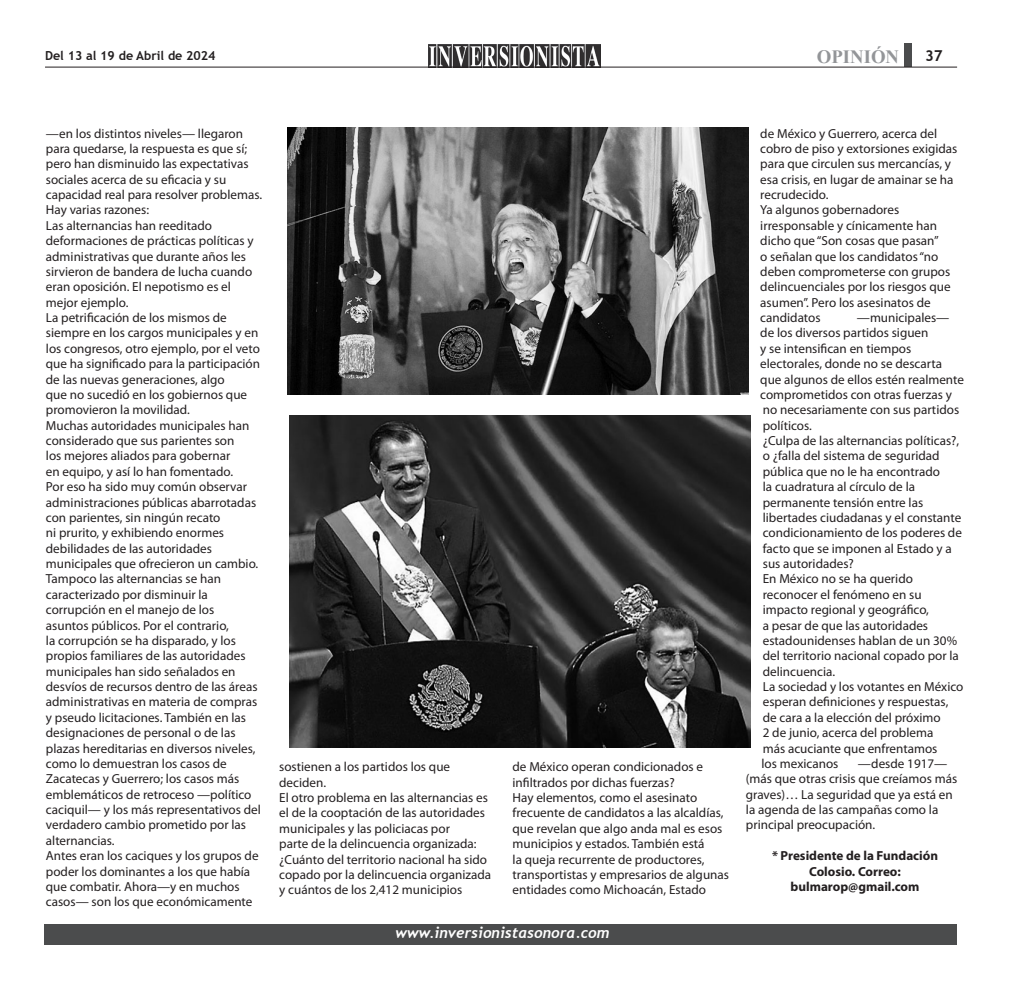
<style>
.page{position:relative;width:1029px;height:990px;background:#fff}
.page>*{position:absolute;margin:0;border:0;box-sizing:border-box;transform-origin:0 0}
.t1{font:700 18.75px "Times New Roman";color:#939598}
.t2{font:italic 700 15px "Trebuchet";color:#fff}
.t3{font:700 15px "Trebuchet MS";color:#231f20}
.t4{font:13.12px/15.4px "Myriad Pro";color:#231f20}
.t5{font:700 13.12px "Myriad Pro";color:#231f20}
.t6{font:700 12.5px "Trebuchet MS";color:#231f20}
</style>
<div class="page">
<div style="left:904px;top:44px;width:7px;height:23px;background:#4b4c4d"></div>
<img style="left:428px;top:44px;width:172px;height:23px">
<hr style="left:45px;top:67px;width:911px;height:1px;background:#231f20">
<div style="left:45px;top:924px;width:911px;height:21px;background:#4b4c4d"></div>
<img style="left:289px;top:415px;width:461px;height:333px">
<img style="left:287px;top:128px;width:461px;height:266px">
<p class="t6" style="left:45px;top:47px;width:172px">Del 13 al 19 de Abril de 2024</p>
<h1 class="t1" style="left:816px;top:43px;width:84px">OPINIÓN</h1>
<p class="t3" style="left:924px;top:46px;width:19px">37</p>
<p class="t4" style="left:46px;top:125px;width:218px">—en los distintos niveles— llegaron para quedarse, la respuesta es que sí; pero han disminuido las expectativas sociales acerca de su eficacia y su capacidad real para resolver problemas.<br>Hay varias razones:</p>
<p class="t4" style="left:46px;top:217px;width:209px">Las alternancias han reeditado deformaciones de prácticas políticas y administrativas que durante años les sirvieron de bandera de lucha cuando eran oposición. El nepotismo es el mejor ejemplo.</p>
<p class="t4" style="left:46px;top:310px;width:216px">La petrificación de los mismos de siempre en los cargos municipales y en los congresos, otro ejemplo, por el veto que ha significado para la participación de las nuevas generaciones, algo<br>que no sucedió en los gobiernos que promovieron la movilidad.</p>
<p class="t4" style="left:46px;top:417px;width:214px">Muchas autoridades municipales han considerado que sus parientes son<br>los mejores aliados para gobernar<br>en equipo, y así lo han fomentado.<br>Por eso ha sido muy común observar administraciones públicas abarrotadas con parientes, sin ningún recato<br>ni prurito, y exhibiendo enormes debilidades de las autoridades municipales que ofrecieron un cambio.</p>
<p class="t4" style="left:46px;top:571px;width:216px">Tampoco las alternancias se han caracterizado por disminuir la corrupción en el manejo de los<br>asuntos públicos. Por el contrario,<br>la corrupción se ha disparado, y los propios familiares de las autoridades municipales han sido señalados en desvíos de recursos dentro de las áreas administrativas en materia de compras y pseudo licitaciones. También en las designaciones de personal o de las plazas hereditarias en diversos niveles, como lo demuestran los casos de Zacatecas y Guerrero; los casos más emblemáticos de retroceso —político caciquil— y los más representativos del verdadero cambio prometido por las alternancias.</p>
<p class="t4" style="left:46px;top:848px;width:214px">Antes eran los caciques y los grupos de poder los dominantes a los que había que combatir. Ahora—y en muchos casos— son los que económicamente</p>
<p class="t4" style="left:279px;top:759px;width:172px">sostienen a los partidos los que deciden.</p>
<p class="t4" style="left:279px;top:790px;width:213px">El otro problema en las alternancias es el de la cooptación de las autoridades municipales y las policiacas por<br>parte de la delincuencia organizada: ¿Cuánto del territorio nacional ha sido copado por la delincuencia organizada y cuántos de los 2,412 municipios</p>
<p class="t4" style="left:512px;top:759px;width:192px">de México operan condicionados e infiltrados por dichas fuerzas?</p>
<p class="t4" style="left:512px;top:790px;width:218px">Hay elementos, como el asesinato frecuente de candidatos a las alcaldías, que revelan que algo anda mal es esos municipios y estados. También está<br>la queja recurrente de productores, transportistas y empresarios de algunas entidades como Michoacán, Estado</p>
<p class="t2" style="left:395px;top:923px;width:215px">www.inversionistasonora.com</p>
<p class="t4" style="left:760px;top:125px;width:198px">de México y Guerrero, acerca del cobro de piso y extorsiones exigidas para que circulen sus mercancías, y esa crisis, en lugar de amainar se ha recrudecido.</p>
<p class="t4" style="left:760px;top:202px;width:192px">Ya algunos gobernadores irresponsable y cínicamente han dicho que “Son cosas que pasan”<br>o señalan que los candidatos “no deben comprometerse con grupos delincuenciales por los riesgos que asumen”. Pero los asesinatos de candidatos</p>
<p class="t4" style="left:760px;top:310px;width:205px;text-indent:96px">—municipales— de los diversos partidos siguen<br>y se intensifican en tiempos electorales, donde no se descarta que algunos de ellos estén realmente comprometidos con otras fuerzas y no necesariamente con sus partidos políticos.</p>
<p class="t4" style="left:762px;top:433px;width:201px">¿Culpa de las alternancias políticas?, o ¿falla del sistema de seguridad pública que no le ha encontrado<br>la cuadratura al círculo de la permanente tensión entre las libertades ciudadanas y el constante condicionamiento de los poderes de facto que se imponen al Estado y a sus autoridades?</p>
<p class="t4" style="left:762px;top:571px;width:197px">En México no se ha querido reconocer el fenómeno en su impacto regional y geográfico,<br>a pesar de que las autoridades estadounidenses hablan de un 30% del territorio nacional copado por la delincuencia.</p>
<p class="t4" style="left:761px;top:679px;width:203px">La sociedad y los votantes en México esperan definiciones y respuestas, de cara a la elección del próximo<br>2 de junio, acerca del problema<br>más acuciante que enfrentamos<br>los mexicanos</p>
<p class="t4" style="left:745px;top:756px;width:213px;text-indent:112px">—desde 1917— (más que otras crisis que creíamos más graves)… La seguridad que ya está en la agenda de las campañas como la principal preocupación.</p>
<p class="t5" style="left:771px;top:847px;width:167px">* Presidente de la Fundación</p>
<p class="t5" style="left:808px;top:863px;width:93px">Colosio. Correo:</p>
<p class="t5" style="left:790px;top:878px;width:130px">bulmarop@gmail.com</p>
</div>
